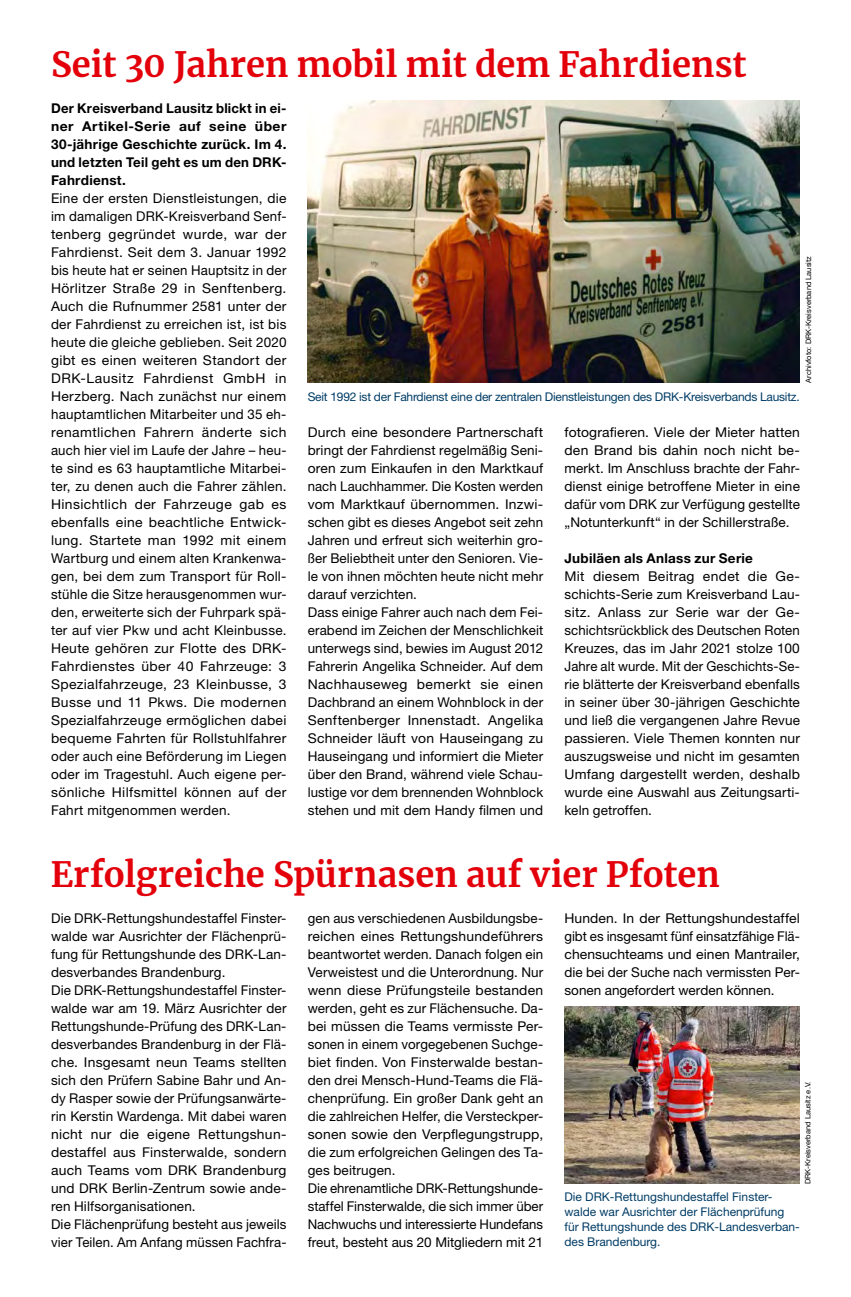
<style>
.page{position:relative;width:851px;height:1297px;background:#fff}
.page>*{position:absolute;margin:0;border:0;box-sizing:border-box;transform-origin:0 0}
.MGB_Headline_23{font:700 34.5px "Merriweather";color:#e3000b}
.MGB_Copy{font:13.5px/18px "Helvetica Neue LT Pro";letter-spacing:.01em;color:#000;text-align:justify}
.MGB_Copy_bold{font:700 13.5px/18px "Helvetica Neue LT Pro";letter-spacing:.02em;color:#000;text-align:justify}
.MGB_BU{font:12px/15px "Helvetica Neue LT Pro";color:#003c65}
.MGB_BU-2{font:12px "Helvetica Neue LT Pro";letter-spacing:-.02em;color:#003c65}
.MGB_Fotocredits{font:7.5px "Helvetica Neue LT Pro";color:#000}
</style>
<div class="page">
<img style="left:564px;top:1006px;width:235px;height:178px">
<img style="left:308px;top:100px;width:491px;height:283px">
<p class="MGB_Headline_23" style="left:51px;top:40px;width:697px">Seit 30 Jahren mobil mit dem Fahrdienst</p>
<p class="MGB_Copy_bold" style="left:51px;top:98px;width:237px">Der Kreisverband Lausitz blickt in ei&shy;ner Artikel-Serie auf seine über 30-jährige Geschichte zurück. Im 4. und letzten Teil geht es um den DRK-Fahrdienst.</p>
<p class="MGB_Copy" style="left:51px;top:188px;width:237px">Eine der ersten Dienstleistungen, die im damaligen DRK-Kreisverband Senf&shy;tenberg gegründet wurde, war der Fahrdienst. Seit dem 3. Januar 1992 bis heute hat er seinen Hauptsitz in der Hörlitzer Straße 29 in Senftenberg.<br>Auch die Rufnummer 2581 unter der der Fahrdienst zu erreichen ist, ist bis heute die gleiche geblieben. Seit 2020 gibt es einen weiteren Standort der DRK-Lausitz Fahrdienst GmbH in Herzberg. Nach zunächst nur einem hauptamtlichen Mitarbeiter und 35 eh&shy;renamtlichen Fahrern änderte sich auch hier viel im Laufe der Jahre – heu&shy;te sind es 63 hauptamtliche Mitarbei&shy;ter, zu denen auch die Fahrer zählen.<br>Hinsichtlich der Fahrzeuge gab es ebenfalls eine beachtliche Entwick&shy;lung. Startete man 1992 mit einem Wartburg und einem alten Krankenwa&shy;gen, bei dem zum Transport für Roll&shy;stühle die Sitze herausgenommen wur&shy;den, erweiterte sich der Fuhrpark spä&shy;ter auf vier Pkw und acht Kleinbusse.<br>Heute gehören zur Flotte des DRK-Fahrdienstes über 40 Fahrzeuge: 3<br>Spezialfahrzeuge, 23 Kleinbusse, 3<br>Busse und 11 Pkws. Die modernen Spezialfahrzeuge ermöglichen dabei bequeme Fahrten für Rollstuhlfahrer oder auch eine Beförderung im Liegen oder im Tragestuhl. Auch eigene per&shy;sönliche Hilfsmittel können auf der Fahrt mitgenommen werden.</p>
<p class="MGB_Fotocredits" style="left:803px;top:383px;width:128px;rotate:-90deg">Archivfoto: DRK-Kreisverband Lausitz</p>
<p class="MGB_BU-2" style="left:308px;top:389px;width:493px">Seit 1992 ist der Fahrdienst eine der zentralen Dienstleistungen des DRK-Kreisverbands Lausitz.</p>
<p class="MGB_Copy" style="left:308px;top:422px;width:237px">Durch eine besondere Partnerschaft bringt der Fahrdienst regelmäßig Seni&shy;oren zum Einkaufen in den Marktkauf nach Lauchhammer. Die Kosten werden vom Marktkauf übernommen. Inzwi&shy;schen gibt es dieses Angebot seit zehn Jahren und erfreut sich weiterhin gro&shy;ßer Beliebtheit unter den Senioren. Vie&shy;le von ihnen möchten heute nicht mehr darauf verzichten.</p>
<p class="MGB_Copy" style="left:308px;top:602px;width:237px">Dass einige Fahrer auch nach dem Fei&shy;erabend im Zeichen der Menschlichkeit unterwegs sind, bewies im August 2012<br>Fahrerin Angelika Schneider. Auf dem Nachhauseweg bemerkt sie einen Dachbrand an einem Wohnblock in der Senftenberger Innenstadt. Angelika Schneider läuft von Hauseingang zu Hauseingang und informiert die Mieter über den Brand, während viele Schau&shy;lustige vor dem brennenden Wohnblock stehen und mit dem Handy filmen und</p>
<p class="MGB_Copy" style="left:564px;top:422px;width:237px">fotografieren. Viele der Mieter hatten den Brand bis dahin noch nicht be&shy;merkt. Im Anschluss brachte der Fahr&shy;dienst einige betroffene Mieter in eine dafür vom DRK zur Verfügung gestellte „Notunterkunft“ in der Schillerstraße.</p>
<p class="MGB_Copy_bold" style="left:564px;top:548px;width:190px">Jubiläen als Anlass zur Serie</p>
<p class="MGB_Copy" style="left:564px;top:566px;width:237px">Mit diesem Beitrag endet die Ge&shy;schichts-Serie zum Kreisverband Lau&shy;sitz. Anlass zur Serie war der Ge&shy;schichtsrückblick des Deutschen Roten Kreuzes, das im Jahr 2021 stolze 100<br>Jahre alt wurde. Mit der Geschichts-Se&shy;rie blätterte der Kreisverband ebenfalls in seiner über 30-jährigen Geschichte und ließ die vergangenen Jahre Revue passieren. Viele Themen konnten nur auszugsweise und nicht im gesamten Umfang dargestellt werden, deshalb wurde eine Auswahl aus Zeitungsarti&shy;keln getroffen.</p>
<p class="MGB_Headline_23" style="left:51px;top:850px;width:670px">Erfolgreiche Spürnasen auf vier Pfoten</p>
<p class="MGB_Copy" style="left:308px;top:908px;width:237px">gen aus verschiedenen Ausbildungsbe&shy;reichen eines Rettungshundeführers beantwortet werden. Danach folgen ein Verweistest und die Unterordnung. Nur wenn diese Prüfungsteile bestanden werden, geht es zur Flächensuche. Da&shy;bei müssen die Teams vermisste Per&shy;sonen in einem vorgegebenen Suchge&shy;biet finden. Von Finsterwalde bestan&shy;den drei Mensch-Hund-Teams die Flä&shy;chenprüfung. Ein großer Dank geht an die zahlreichen Helfer, die Versteckper&shy;sonen sowie den Verpflegungstrupp, die zum erfolgreichen Gelingen des Ta&shy;ges beitrugen.</p>
<p class="MGB_Copy" style="left:308px;top:1178px;width:237px">Die ehrenamtliche DRK-Rettungshunde&shy;staffel Finsterwalde, die sich immer über Nachwuchs und interessierte Hundefans freut, besteht aus 20 Mitgliedern mit 21</p>
<p class="MGB_Copy" style="left:51px;top:908px;width:237px">Die DRK-Rettungshundestaffel Finster&shy;walde war Ausrichter der Flächenprü&shy;fung für Rettungshunde des DRK-Lan&shy;desverbandes Brandenburg.</p>
<p class="MGB_Copy" style="left:51px;top:980px;width:237px">Die DRK-Rettungshundestaffel Finster&shy;walde war am 19. März Ausrichter der Rettungshunde-Prüfung des DRK-Lan&shy;desverbandes Brandenburg in der Flä&shy;che. Insgesamt neun Teams stellten sich den Prüfern Sabine Bahr und An&shy;dy Rasper sowie der Prüfungsanwärte&shy;rin Kerstin Wardenga. Mit dabei waren nicht nur die eigene Rettungshun&shy;destaffel aus Finsterwalde, sondern auch Teams vom DRK Brandenburg und DRK Berlin-Zentrum sowie ande&shy;ren Hilfsorganisationen.</p>
<p class="MGB_Copy" style="left:51px;top:1214px;width:237px">Die Flächenprüfung besteht aus jeweils vier Teilen. Am Anfang müssen Fachfra-</p>
<p class="MGB_Copy" style="left:564px;top:908px;width:237px">Hunden. In der Rettungshundestaffel gibt es insgesamt fünf einsatzfähige Flä&shy;chensuchteams und einen Mantrailer, die bei der Suche nach vermissten Per&shy;sonen angefordert werden können.</p>
<p class="MGB_Fotocredits" style="left:803px;top:1184px;width:104px;rotate:-90deg">DRK-Kreisverband Lausitz e.V.</p>
<p class="MGB_BU" style="left:564px;top:1189px;width:237px">Die DRK-Rettungshundestaffel Finster&shy;walde war Ausrichter der Flächenprüfung für Rettungshunde des DRK-Landesverban&shy;des Brandenburg.</p>
</div>
